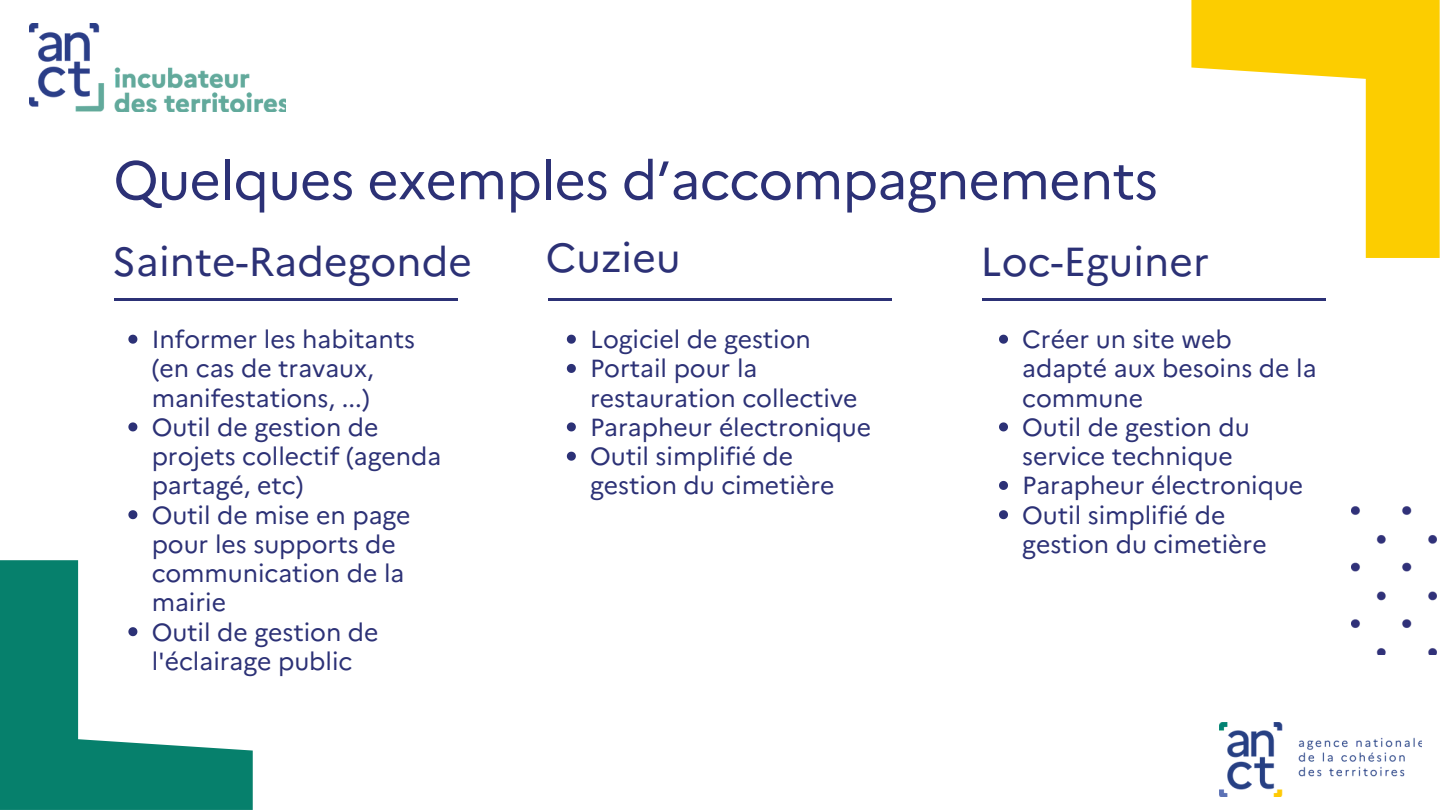
<style>
.page{position:relative;width:1440px;height:810px;background:#fff}
.page>*{position:absolute;margin:0;border:0;box-sizing:border-box;transform-origin:0 0}
.t1{font:54px "Marianne";letter-spacing:-.015em;color:#2c3176}
.t2{font:40.5px "Marianne";letter-spacing:.005em;color:#2c3176}
.t3{font:24.7px/29.2px "Marianne";color:#2c3176}
</style>
<div class="page">
<hr style="left:114px;top:298px;width:344px;height:3px;background:#2c3176">
<hr style="left:548px;top:298px;width:344px;height:3px;background:#2c3176">
<hr style="left:982px;top:298px;width:344px;height:3px;background:#2c3176">
<svg style="left:128px;top:335px;width:9px;height:9px"></svg>
<svg style="left:128px;top:422px;width:9px;height:9px"></svg>
<svg style="left:128px;top:510px;width:9px;height:9px"></svg>
<svg style="left:567px;top:335px;width:9px;height:9px"></svg>
<svg style="left:567px;top:364px;width:9px;height:9px"></svg>
<svg style="left:567px;top:422px;width:9px;height:9px"></svg>
<svg style="left:567px;top:452px;width:9px;height:9px"></svg>
<svg style="left:999px;top:335px;width:9px;height:9px"></svg>
<svg style="left:999px;top:422px;width:9px;height:9px"></svg>
<svg style="left:999px;top:481px;width:9px;height:9px"></svg>
<svg style="left:999px;top:510px;width:9px;height:9px"></svg>
<svg style="left:1191px;top:0;width:249px;height:258px"></svg>
<svg style="left:0;top:560px;width:253px;height:250px"></svg>
<img style="left:1352px;top:506px;width:85px;height:149px">
<img style="left:1219px;top:722px;width:203px;height:74px">
<img style="left:29px;top:23px;width:257px;height:89px">
<h1 class="t1" style="left:113px;top:138px;width:1046px">Quelques exemples d’accompagnements</h1>
<h2 class="t2" style="left:112px;top:230px;width:361px">Sainte-Radegonde</h2>
<h2 class="t2" style="left:981px;top:230px;width:230px">Loc-Eguiner</h2>
<h2 class="t2" style="left:546px;top:226px;width:136px">Cuzieu</h2>
<p class="t3" style="left:152px;top:323px;width:291px">Informer les habitants (en cas de travaux, manifestations, ...)<br>Outil de gestion de projets collectif (agenda partagé, etc)<br>Outil de mise en page pour les supports de communication de la mairie<br>Outil de gestion de l'éclairage public</p>
<p class="t3" style="left:590px;top:323px;width:283px">Logiciel de gestion<br>Portail pour la restauration collective<br>Parapheur électronique<br>Outil simplifié de gestion du cimetière</p>
<p class="t3" style="left:1022px;top:323px;width:296px">Créer un site web adapté aux besoins de la commune<br>Outil de gestion du service technique<br>Parapheur électronique<br>Outil simplifié de gestion du cimetière</p>
</div>
